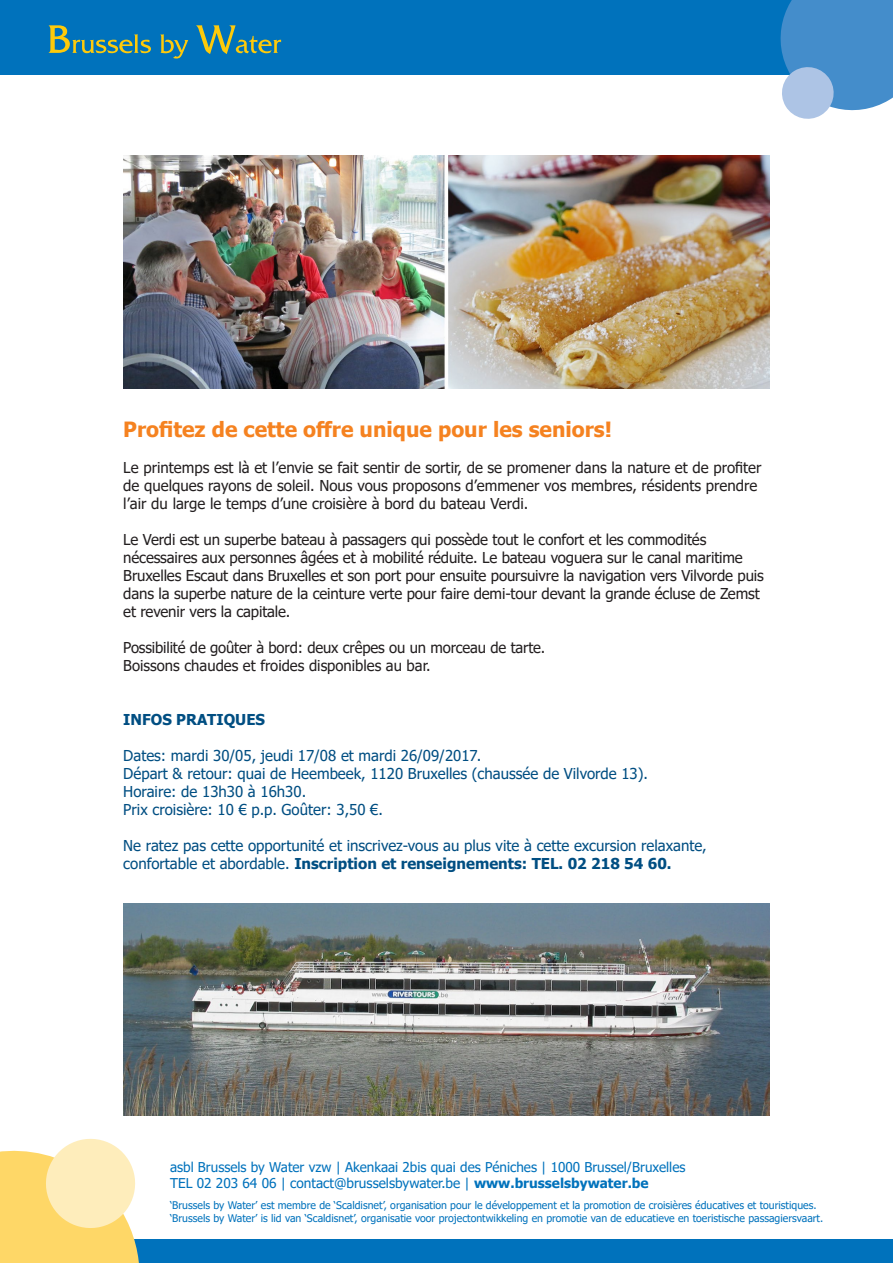
<style>
.page{position:relative;width:893px;height:1263px;background:#fff}
.page>*{position:absolute;margin:0;border:0;box-sizing:border-box;transform-origin:0 0}
.t1{font:700 21px "Tahoma";color:#f58220}
.t2{font:15px/18px "Tahoma";letter-spacing:-.01em;color:#231f20}
.t3{font:15px/18px "Tahoma";color:#004e82}
.t4{font:700 15px "Tahoma";color:#004e82}
.Body_Text{font:13.5px "Tahoma";color:#0072bc}
.Body_Text-2{font:10.5px "Tahoma";color:#0072bc}
.s1{font-weight:700}
</style>
<div class="page">
<div style="left:0;top:1239px;width:893px;height:24px;background:#0072bc"></div>
<div style="left:0;top:0;width:893px;height:74px;background:#0072bc"></div>
<svg style="left:770px;top:0;width:123px;height:119px"></svg>
<svg style="left:48px;top:25px;width:103px;height:28px"></svg>
<svg style="left:160px;top:34px;width:28px;height:25px"></svg>
<svg style="left:196px;top:25px;width:85px;height:29px"></svg>
<svg style="left:0;top:1139px;width:139px;height:124px;background:#fde397"></svg>
<img style="left:123px;top:904px;width:646px;height:211px">
<img style="left:123px;top:156px;width:646px;height:232px">
<p class="t1" style="left:123px;top:414px;width:490px">Profitez de cette offre unique pour les seniors!</p>
<p class="t2" style="left:123px;top:459px;width:640px">Le printemps est là et l’envie se fait sentir de sortir, de se promener dans la nature et de profiter de quelques rayons de soleil. Nous vous proposons d’emmener vos membres, résidents prendre l’air du large le temps d’une croisière à bord du bateau Verdi.</p>
<p class="t2" style="left:123px;top:531px;width:642px">Le Verdi est un superbe bateau à passagers qui possède tout le confort et les commodités nécessaires aux personnes âgées et à mobilité réduite. Le bateau voguera sur le canal maritime Bruxelles Escaut dans Bruxelles et son port pour ensuite poursuivre la navigation vers Vilvorde puis dans la superbe nature de la ceinture verte pour faire demi-tour devant la grande écluse de Zemst et revenir vers la capitale.</p>
<p class="t2" style="left:123px;top:639px;width:424px">Possibilité de goûter à bord: deux crêpes ou un morceau de tarte.</p>
<p class="t2" style="left:123px;top:657px;width:309px">Boissons chaudes et froides disponibles au bar.</p>
<p class="t4" style="left:123px;top:709px;width:143px">INFOS PRATIQUES</p>
<p class="t3" style="left:123px;top:747px;width:359px">Dates: mardi 30/05, jeudi 17/08 et mardi 26/09/2017.</p>
<p class="t3" style="left:123px;top:765px;width:526px">Départ &amp; retour: quai de Heembeek, 1120 Bruxelles (chaussée de Vilvorde 13).</p>
<p class="t3" style="left:123px;top:783px;width:184px">Horaire: de 13h30 à 16h30.</p>
<p class="t3" style="left:123px;top:801px;width:261px">Prix croisière: 10 € p.p. Goûter: 3,50 €.</p>
<p class="t3" style="left:123px;top:837px;width:585px">Ne ratez pas cette opportunité et inscrivez-vous au plus vite à cette excursion relaxante, confortable et abordable. <span class="s1">Inscription et renseignements: TEL. 02 218 54 60.</span></p>
<p class="Body_Text" style="left:170px;top:1158px;width:517px">asbl Brussels by Water vzw | Akenkaai 2bis quai des Péniches | 1000 Brussel/Bruxelles</p>
<p class="Body_Text" style="left:170px;top:1174px;width:480px">TEL 02 203 64 06 | contact@brusselsbywater.be | <span class="s1">www.brusselsbywater.be</span></p>
<p class="Body_Text-2" style="left:170px;top:1198px;width:648px">‘Brussels by Water’ est membre de ‘Scaldisnet’, organisation pour le développement et la promotion de croisières éducatives et touristiques.</p>
<p class="Body_Text-2" style="left:170px;top:1211px;width:655px">‘Brussels by Water’ is lid van ‘Scaldisnet’, organisatie voor projectontwikkeling en promotie van de educatieve en toeristische passagiersvaart.</p>
</div>
